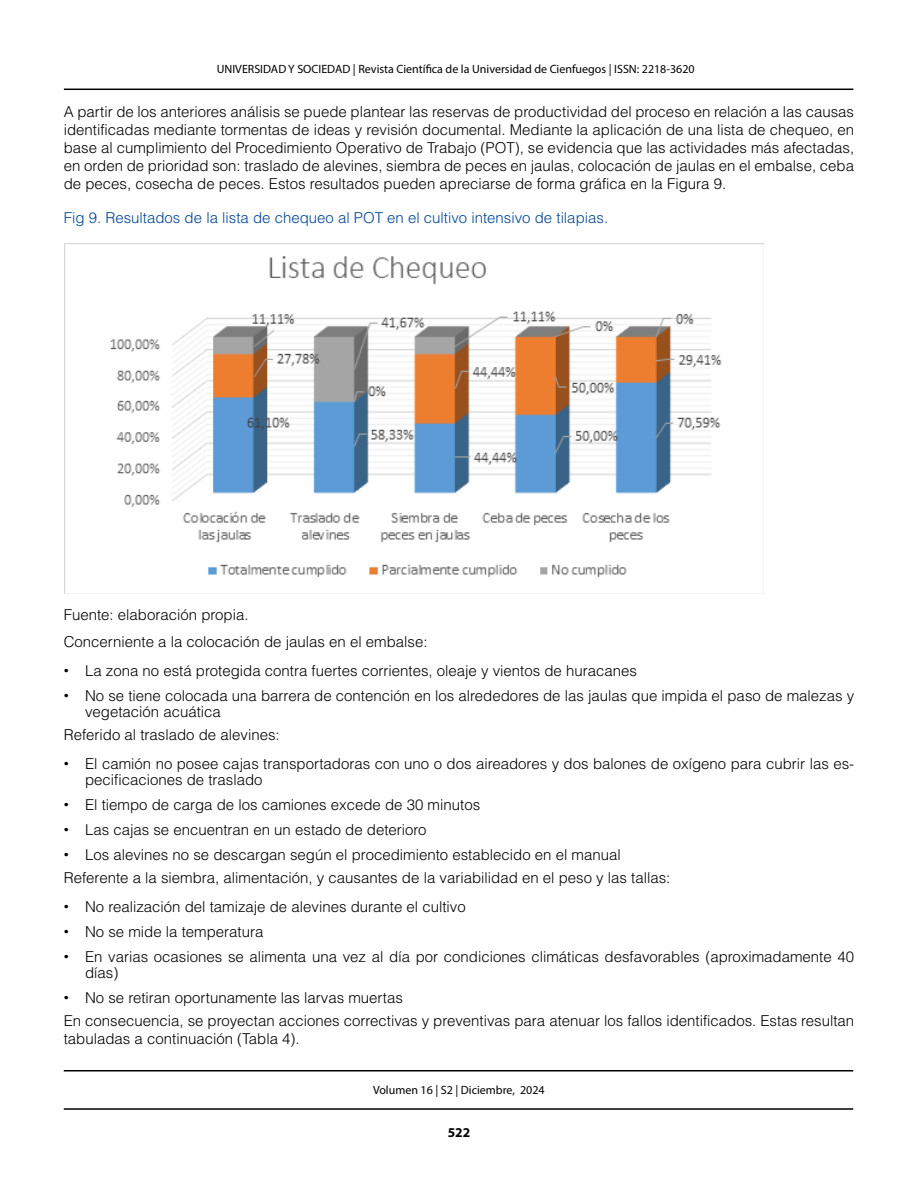
<style>
.page{position:relative;width:918px;height:1188px;background:#fff}
.page>*{position:absolute;margin:0;border:0;box-sizing:border-box;transform-origin:0 0}
.t1{font:300 15px/18px "Helvetica LT Std";color:#000}
.t2{font:300 15px "Helvetica LT Std";color:#004494}
.t3{font:700 13.5px "Myriad Pro";color:#000}
.t4{font:12px "Myriad Pro";color:#000}
.s1{font-family:"Adobe Caslon Pro";font-weight:400}
</style>
<div class="page">
<hr style="left:64px;top:89px;width:789px;height:1px;background:#000">
<hr style="left:64px;top:1108px;width:789px;height:2px;background:#000">
<hr style="left:64px;top:1070px;width:789px;height:1px;background:#000">
<img style="left:64px;top:244px;width:658px;height:350px">
<p class="t4" style="left:217px;top:61px;width:479px">UNIVERSIDAD Y SOCIEDAD | Revista Científica de la Universidad de Cienfuegos | ISSN: 2218-3620</p>
<p class="t1" style="left:64px;top:103px;width:792px;text-align:justify">A partir de los anteriores análisis se puede plantear las reservas de productividad del proceso en relación a las causas identificadas mediante tormentas de ideas y revisión documental. Mediante la aplicación de una lista de chequeo, en base al cumplimiento del Procedimiento Operativo de Trabajo (POT), se evidencia que las actividades más afectadas, en orden de prioridad son: traslado de alevines, siembra de peces en jaulas, colocación de jaulas en el embalse, ceba de peces, cosecha de peces. Estos resultados pueden apreciarse de forma gráfica en la Figura 9.</p>
<p class="t2" style="left:64px;top:208px;width:546px">Fig 9. Resultados de la lista de chequeo al POT en el cultivo intensivo de tilapias.</p>
<p class="t1" style="left:64px;top:601px;width:365px;line-height:26.5px">Fuente: elaboración propia.<br>Concerniente a la colocación de jaulas en el embalse:</p>
<p class="t1" style="left:64px;top:661px;width:575px"><span class="s1">•</span> La zona no está protegida contra fuertes corrientes, oleaje y vientos de huracanes</p>
<p class="t1" style="left:85px;top:687px;width:771px;line-height:16.5px;text-indent:-21px"><span class="s1">•</span> No se tiene colocada una barrera de contención en los alrededores de las jaulas que impida el paso de malezas y vegetación acuática</p>
<p class="t1" style="left:64px;top:725px;width:217px">Referido al traslado de alevines:</p>
<p class="t1" style="left:85px;top:755px;width:771px;line-height:16.5px;text-indent:-21px"><span class="s1">•</span> El camión no posee cajas transportadoras con uno o dos aireadores y dos balones de oxígeno para cubrir las es&shy;pecificaciones de traslado</p>
<p class="t1" style="left:64px;top:796px;width:418px"><span class="s1">•</span> El tiempo de carga de los camiones excede de 30 minutos</p>
<p class="t1" style="left:64px;top:821px;width:364px"><span class="s1">•</span> Las cajas se encuentran en un estado de deterioro</p>
<p class="t1" style="left:64px;top:844px;width:608px;line-height:22.2px"><span class="s1">•</span> Los alevines no se descargan según el procedimiento establecido en el manual<br>Referente a la siembra, alimentación, y causantes de la variabilidad en el peso y las tallas:</p>
<p class="t1" style="left:64px;top:897px;width:403px"><span class="s1">•</span> No realización del tamizaje de alevines durante el cultivo</p>
<p class="t1" style="left:64px;top:922px;width:201px"><span class="s1">•</span> No se mide la temperatura</p>
<p class="t1" style="left:85px;top:948px;width:771px;line-height:16.5px;text-indent:-21px"><span class="s1">•</span> En varias ocasiones se alimenta una vez al día por condiciones climáticas desfavorables (aproximadamente 40 días)</p>
<p class="t1" style="left:64px;top:987px;width:792px;line-height:22.2px"><span class="s1">•</span> No se retiran oportunamente las larvas muertas<br>En consecuencia, se proyectan acciones correctivas y preventivas para atenuar los fallos identificados. Estas resultan</p>
<p class="t1" style="left:64px;top:1029px;width:237px">tabuladas a continuación (Tabla 4).</p>
<p class="t4" style="left:373px;top:1083px;width:173px">Volumen 16 | S2 | Diciembre, 2024</p>
<p class="t3" style="left:448px;top:1124px;width:24px">522</p>
</div>
